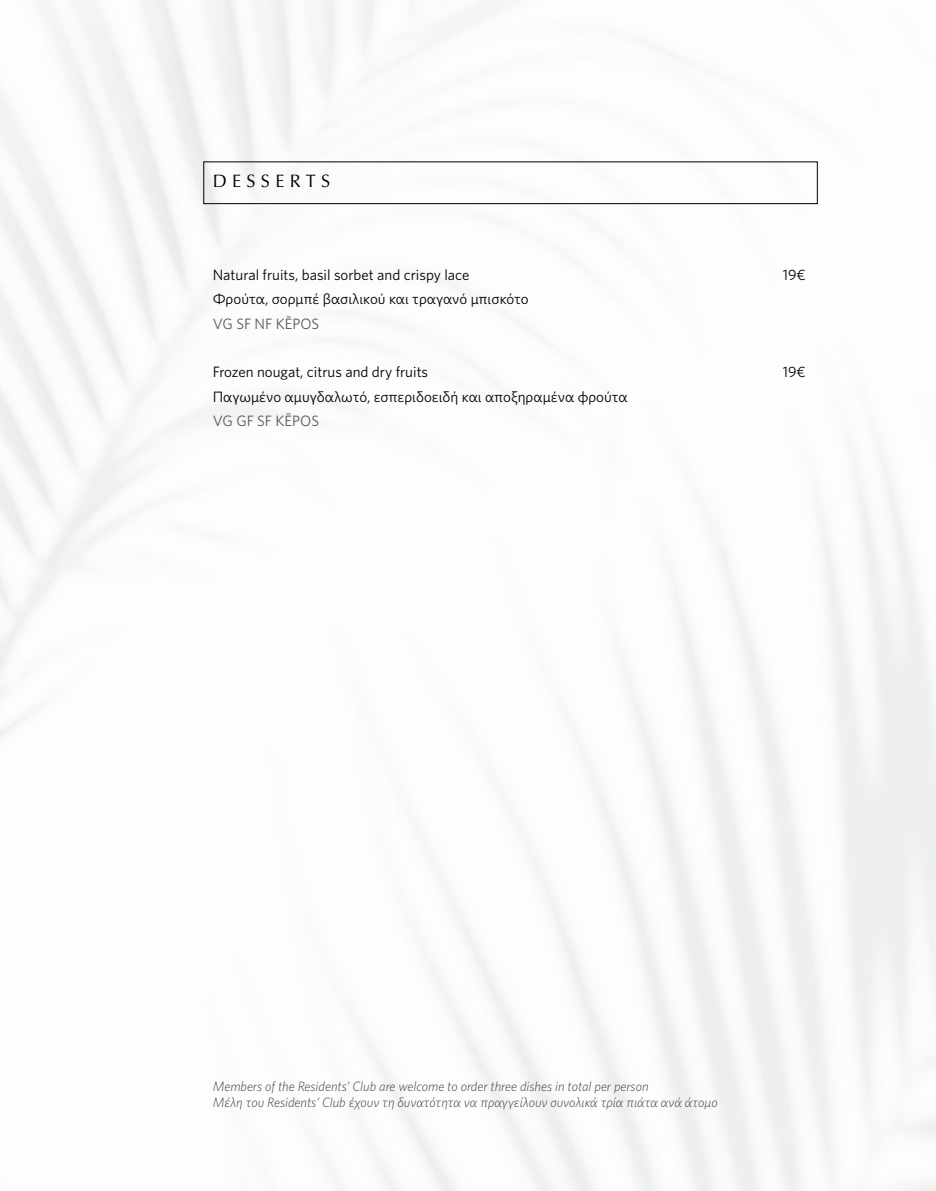
<style>
.page{position:relative;width:936px;height:1191px;background:#fff}
.page>*{position:absolute;margin:0;border:0;box-sizing:border-box;transform-origin:0 0}
.t1{font:18px "Optima";letter-spacing:.3em;color:#000}
.t2{font:15px "Whitney";color:#000}
.t3{font:15px "Whitney";color:#58595b}
.t4{font:italic 300 13.5px/16.2px "Whitney";color:#414042}
</style>
<div class="page">
<img style="left:0;top:0;width:935px;height:1191px">
<div style="left:203px;top:162px;width:614px;height:42px;border:1px solid #000"></div>
<p class="t1" style="left:213px;top:170px;width:119px">DESSERTS</p>
<p class="t2" style="left:213px;top:265px;width:258px">Natural fruits, basil sorbet and crispy lace</p>
<p class="t2" style="left:782px;top:265px;width:24px">19€</p>
<p class="t2" style="left:213px;top:289px;width:317px">Φρούτα, σορμπέ βασιλικού και τραγανό μπισκότο</p>
<p class="t3" style="left:213px;top:313px;width:108px">VG SF NF KĒPOS</p>
<p class="t2" style="left:213px;top:362px;width:217px">Frozen nougat, citrus and dry fruits</p>
<p class="t2" style="left:782px;top:362px;width:24px">19€</p>
<p class="t2" style="left:213px;top:386px;width:416px">Παγωμένο αμυγδαλωτό, εσπεριδοειδή και αποξηραμένα φρούτα</p>
<p class="t3" style="left:213px;top:411px;width:108px">VG GF SF KĒPOS</p>
<p class="t4" style="left:213px;top:1078px;width:506px">Members of the Residents’ Club are welcome to order three dishes in total per person<br>Μέλη του Residents’ Club έχουν τη δυνατότητα να πραγγείλουν συνολικά τρία πιάτα ανά άτομο</p>
</div>
